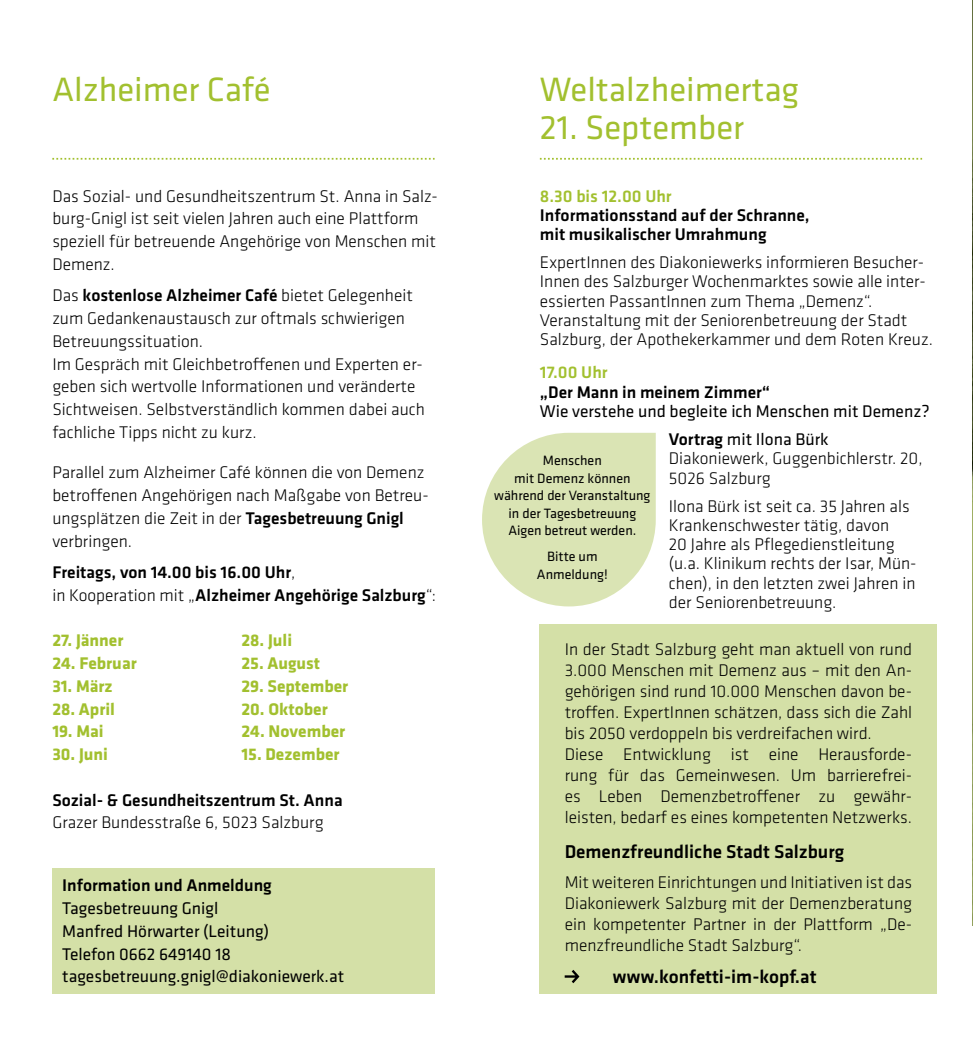
<style>
.page{position:relative;width:973px;height:1042px;background:#fff}
.page>*{position:absolute;margin:0;border:0;box-sizing:border-box;transform-origin:0 0}
.t1{font:35px "Klavika Basic";color:#a2c02f}
.t2{font:500 19.25px "Klavika Basic";color:#000}
.t3{font:300 17.5px/22.8px "Klavika Basic";color:#000}
.t4{font:500 17.5px/19.2px "Klavika Basic";color:#000}
.t5{font:17.5px/22.8px "Klavika Basic";color:#000}
.t6{font:700 17.5px "Klavika Basic";color:#a2c02f}
.t7{font:14px/17.5px "Klavika Basic";color:#000;text-align:center}
.s1{font-weight:500}
.s2{font-weight:300}
.s3{color:#a2c02f}
.s4{font-weight:500;color:#a2c02f}
.s5{font-weight:400}
</style>
<div class="page">
<img style="left:972px;top:0;width:1px;height:925px">
<svg style="left:539px;top:158px;width:382px;height:2px"></svg>
<svg style="left:52px;top:158px;width:382px;height:2px"></svg>
<div style="left:52px;top:868px;width:382px;height:126px;background:#d4e0a7"></div>
<div style="left:539px;top:624px;width:397px;height:370px;background:#d4e0a7"></div>
<svg style="left:564px;top:970px;width:15px;height:13px"></svg>
<svg style="left:482px;top:433px;width:173px;height:173px"></svg>
<p class="t1" style="left:52px;top:66px;width:220px">Alzheimer Café</p>
<p class="t3" style="left:52px;top:184px;width:387px">Das Sozial- und Gesundheitszentrum St. Anna in Salz&shy;burg-Gnigl ist seit vielen Jahren auch eine Plattform speziell für betreuende Angehörige von Menschen mit Demenz.</p>
<p class="t3" style="left:52px;top:284px;width:374px">Das <span class="s1">kostenlose Alzheimer Café</span> bietet Gelegenheit zum Gedankenaustausch zur oftmals schwierigen Betreuungssituation.<br>Im Gespräch mit Gleichbetroffenen und Experten er&shy;geben sich wertvolle Informationen und veränderte Sichtweisen. Selbstverständlich kommen dabei auch fachliche Tipps nicht zu kurz.</p>
<p class="t3" style="left:52px;top:461px;width:378px">Parallel zum Alzheimer Café können die von Demenz betroffenen Angehörigen nach Maßgabe von Betreu&shy;ungsplätzen die Zeit in der <span class="s1">Tagesbetreuung Gnigl </span>verbringen.</p>
<p class="t4" style="left:52px;top:560px;width:385px;line-height:22.8px">Freitags, von 14.00 bis 16.00 Uhr<span class="s2">,<br>in Kooperation mit „</span>Alzheimer Angehörige Salzburg<span class="s2">“:</span></p>
<p class="t6" style="left:52px;top:628px;width:73px">27. Jänner</p>
<p class="t6" style="left:241px;top:628px;width:52px">28. Juli</p>
<p class="t6" style="left:52px;top:650px;width:86px">24. Februar</p>
<p class="t6" style="left:241px;top:650px;width:80px">25. August</p>
<p class="t6" style="left:52px;top:673px;width:62px">31. März</p>
<p class="t6" style="left:241px;top:673px;width:108px">29. September</p>
<p class="t6" style="left:52px;top:696px;width:64px">28. April</p>
<p class="t6" style="left:241px;top:696px;width:88px">20. Oktober</p>
<p class="t6" style="left:52px;top:719px;width:53px">19. Mai</p>
<p class="t6" style="left:241px;top:719px;width:105px">24. November</p>
<p class="t6" style="left:52px;top:741px;width:57px">30. Juni</p>
<p class="t6" style="left:241px;top:741px;width:100px">15. Dezember</p>
<p class="t4" style="left:52px;top:788px;width:292px;line-height:22.8px">Sozial- &amp; Gesundheitszentrum St. Anna<br><span class="s2">Grazer Bundesstraße 6, 5023 Salzburg</span></p>
<p class="t5" style="left:62px;top:873px;width:283px"><span class="s1">Information und Anmeldung<br></span>Tagesbetreuung Gnigl<br>Manfred Hörwarter (Leitung)<br>Telefon 0662 649140 18 tagesbetreuung.gnigl@diakoniewerk.at</p>
<p class="t1" style="left:539px;top:66px;width:260px">Weltalzheimertag</p>
<p class="t1" style="left:539px;top:105px;width:206px">21. September</p>
<p class="t4" style="left:539px;top:186px;width:271px"><span class="s3">8.30 bis 12.00 Uhr<br></span>Informationsstand auf der Schranne, mit musikalischer Umrahmung</p>
<p class="t3" style="left:539px;top:253px;width:394px;line-height:19.2px">ExpertInnen des Diakoniewerks informieren Besucher-Innen des Salzburger Wochenmarktes sowie alle inter&shy;essierten PassantInnen zum Thema „Demenz“.<br>Veranstaltung mit der Seniorenbetreuung der Stadt Salzburg, der Apothekerkammer und dem Roten Kreuz.</p>
<p class="t5" style="left:539px;top:362px;width:391px;line-height:19.2px"><span class="s4">17.00 Uhr<br></span><span class="s1">„Der Mann in meinem Zimmer“<br></span>Wie verstehe und begleite ich Menschen mit Demenz?</p>
<p class="t3" style="left:668px;top:429px;width:255px;line-height:19.2px"><span class="s1">Vortrag</span> <span class="s5">mit Ilona Bürk<br></span>Diakoniewerk, Guggenbichlerstr. 20,<br>5026 Salzburg</p>
<p class="t3" style="left:668px;top:496px;width:249px;line-height:19.2px">Ilona Bürk ist seit ca. 35 Jahren als Krankenschwester tätig, davon<br>20 Jahre als Pflegedienstleitung (u.a. Klinikum rechts der Isar, Mün&shy;chen), in den letzten zwei Jahren in der Seniorenbetreuung.</p>
<p class="t7" style="left:494px;top:451px;width:158px">Menschen<br>mit Demenz können während der Veranstaltung in der Tagesbetreuung<br>Aigen betreut werden.</p>
<p class="t7" style="left:537px;top:547px;width:72px">Bitte um<br>Anmeldung!</p>
<p class="t3" style="left:564px;top:639px;width:349px;line-height:21px">In der Stadt Salzburg geht man aktuell von rund 3.000 Menschen mit Demenz aus – mit den An&shy;gehörigen sind rund 10.000 Menschen davon be&shy;troffen. ExpertInnen schätzen, dass sich die Zahl bis 2050 verdoppeln bis verdreifachen wird.<br>Diese Entwicklung ist eine Herausforde&shy;rung für das Gemeinwesen. Um barrierefrei&shy;es Leben Demenzbetroffener zu gewähr&shy;leisten, bedarf es eines kompetenten Netzwerks.</p>
<p class="t2" style="left:564px;top:839px;width:281px">Demenzfreundliche Stadt Salzburg</p>
<p class="t3" style="left:564px;top:871px;width:349px;line-height:21px;text-align:justify">Mit weiteren Einrichtungen und Initiativen ist das Diakoniewerk Salzburg mit der Demenzberatung ein kompetenter Partner in der Plattform „De&shy;menzfreundliche Stadt Salzburg“.</p>
<p class="t2" style="left:612px;top:963px;width:205px">www.konfetti-im-kopf.at</p>
</div>
